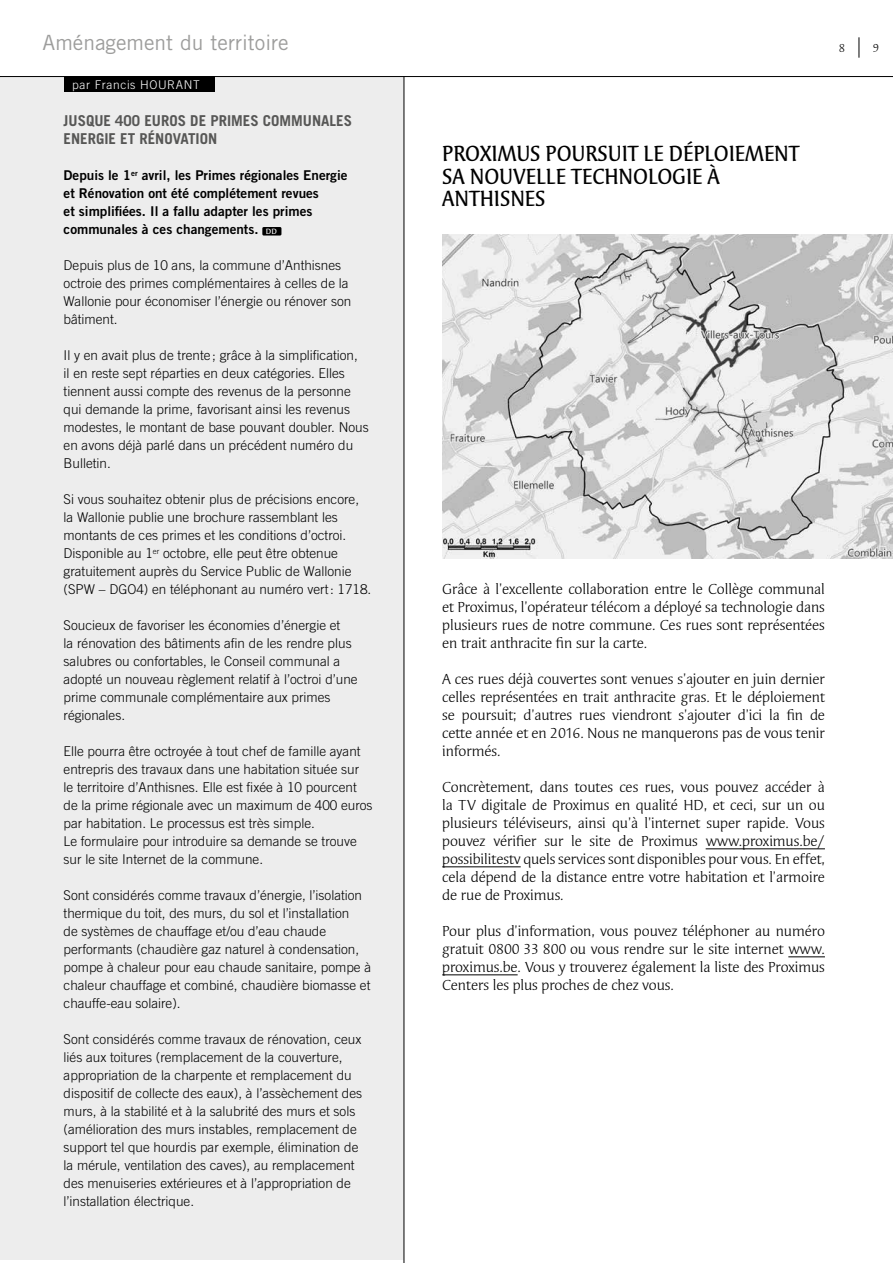
<style>
.page{position:relative;width:893px;height:1263px;background:#fff}
.page>*{position:absolute;margin:0;border:0;box-sizing:border-box;transform-origin:0 0}
.t1{font:500 22.5px/22.5px "Syndor";color:#000;scale:.9 1}
.t2{font:21px "Trade Gothic";color:#9d9d9c}
.t3{font:15px/18px "Syndor";letter-spacing:-.005em;color:#000;text-align:justify}
.t4{font:700 15px/18px "Trade Gothic";color:#575756}
.t5{font:300 13.5px/18px "Trade Gothic";color:#000}
.t6{font:13.5px/18px "Trade Gothic Bold Two";color:#000}
.t7{font:300 12px "Trade Gothic";letter-spacing:.05em;color:#fff}
.t8{font:12px "Syndor";color:#000}
.s1{font-family:"Syndor";font-weight:500;font-size:7.8px;color:#fff}
</style>
<div class="page">
<svg style="left:859px;top:37px;width:1px;height:21px"></svg>
<div style="left:0;top:76px;width:404px;height:1184px;background:#ededed"></div>
<div style="left:262px;top:227px;width:19px;height:8px;background:#000;border-radius:2px"></div>
<hr style="left:404px;top:76px;width:1px;height:1187px;background:#000">
<hr style="left:706px;top:848px;width:119px;height:1px;background:#000">
<hr style="left:442px;top:866px;width:79px;height:1px;background:#000">
<hr style="left:788px;top:956px;width:37px;height:1px;background:#000">
<hr style="left:442px;top:974px;width:76px;height:1px;background:#000">
<hr style="left:0;top:76px;width:893px;height:1px;background:#000">
<div style="left:64px;top:77px;width:150px;height:15px;background:#000"></div>
<img style="left:442px;top:234px;width:451px;height:324px">
<h2 class="t2" style="left:43px;top:30px;width:248px">Aménagement du territoire</h2>
<p class="t8" style="left:839px;top:42px;width:8px">8</p>
<p class="t7" style="left:72px;top:78px;width:129px">par Francis HOURANT</p>
<p class="t4" style="left:64px;top:111px;width:290px">JUSQUE 400 EUROS DE PRIMES COMMUNALES<br>ENERGIE ET RÉNOVATION</p>
<p class="t6" style="left:64px;top:166px;width:285px">Depuis le 1<sup>er</sup> avril, les Primes régionales Energie et Rénovation ont été complétement revues<br>et simplifiées. Il a fallu adapter les primes communales à ces changements. <span class="s1">DD</span></p>
<p class="t5" style="left:64px;top:256px;width:289px">Depuis plus de 10 ans, la commune d’Anthisnes octroie des primes complémentaires à celles de la Wallonie pour économiser l’énergie ou rénover son bâtiment.</p>
<p class="t5" style="left:64px;top:346px;width:307px">Il y en avait plus de trente ; grâce à la simplification,<br>il en reste sept réparties en deux catégories. Elles tiennent aussi compte des revenus de la personne qui demande la prime, favorisant ainsi les revenus modestes, le montant de base pouvant doubler. Nous en avons déjà parlé dans un précédent numéro du Bulletin.</p>
<p class="t5" style="left:64px;top:490px;width:309px">Si vous souhaitez obtenir plus de précisions encore, la Wallonie publie une brochure rassemblant les montants de ces primes et les conditions d’octroi.<br>Disponible au 1<sup>er</sup> octobre, elle peut être obtenue gratuitement auprès du Service Public de Wallonie (SPW – DGO4) en téléphonant au numéro vert: 1718.</p>
<p class="t5" style="left:64px;top:616px;width:296px">Soucieux de favoriser les économies d’énergie et<br>la rénovation des bâtiments afin de les rendre plus salubres ou confortables, le Conseil communal a adopté un nouveau règlement relatif à l’octroi d’une prime communale complémentaire aux primes régionales.</p>
<p class="t5" style="left:64px;top:742px;width:311px">Elle pourra être octroyée à tout chef de famille ayant entrepris des travaux dans une habitation située sur<br>le territoire d’Anthisnes. Elle est fixée à 10 pourcent de la prime régionale avec un maximum de 400 euros par habitation. Le processus est très simple.<br>Le formulaire pour introduire sa demande se trouve sur le site Internet de la commune.</p>
<p class="t5" style="left:64px;top:886px;width:309px">Sont considérés comme travaux d’énergie, l’isolation thermique du toit, des murs, du sol et l’installation<br>de systèmes de chauffage et/ou d’eau chaude performants (chaudière gaz naturel à condensation, pompe à chaleur pour eau chaude sanitaire, pompe à chaleur chauffage et combiné, chaudière biomasse et chauffe-eau solaire).</p>
<p class="t5" style="left:64px;top:1030px;width:300px">Sont considérés comme travaux de rénovation, ceux liés aux toitures (remplacement de la couverture, appropriation de la charpente et remplacement du dispositif de collecte des eaux), à l’assèchement des murs, à la stabilité et à la salubrité des murs et sols (amélioration des murs instables, remplacement de support tel que hourdis par exemple, élimination de la mérule, ventilation des caves), au remplacement des menuiseries extérieures et à l’appropriation de l’installation électrique.</p>
<h1 class="t1" style="left:442px;top:143px;width:399px">PROXIMUS POURSUIT LE DÉPLOIEMENT<br>SA NOUVELLE TECHNOLOGIE À<br>ANTHISNES</h1>
<p class="t3" style="left:442px;top:580px;width:384px">Grâce à l’excellente collaboration entre le Collège communal et Proximus, l’opérateur télécom a déployé sa technologie dans plusieurs rues de notre commune. Ces rues sont représentées en trait anthracite fin sur la carte.</p>
<p class="t3" style="left:442px;top:670px;width:384px">A ces rues déjà couvertes sont venues s’ajouter en juin dernier celles représentées en trait anthracite gras. Et le déploiement se poursuit; d’autres rues viendront s’ajouter d’ici la fin de cette année et en 2016. Nous ne manquerons pas de vous tenir informés.</p>
<p class="t3" style="left:442px;top:778px;width:384px">Concrètement, dans toutes ces rues, vous pouvez accéder à la TV digitale de Proximus en qualité HD, et ceci, sur un ou plusieurs téléviseurs, ainsi qu’à l’internet super rapide. Vous pouvez vérifier sur le site de Proximus www.proximus.be/ possibilitestv quels services sont disponibles pour vous. En effet, cela dépend de la distance entre votre habitation et l’armoire de rue de Proximus.</p>
<p class="t3" style="left:442px;top:922px;width:384px">Pour plus d’information, vous pouvez téléphoner au numéro gratuit 0800 33 800 ou vous rendre sur le site internet www. proximus.be. Vous y trouverez également la liste des Proximus Centers les plus proches de chez vous.</p>
<p class="t8" style="left:873px;top:42px;width:8px">9</p>
</div>
